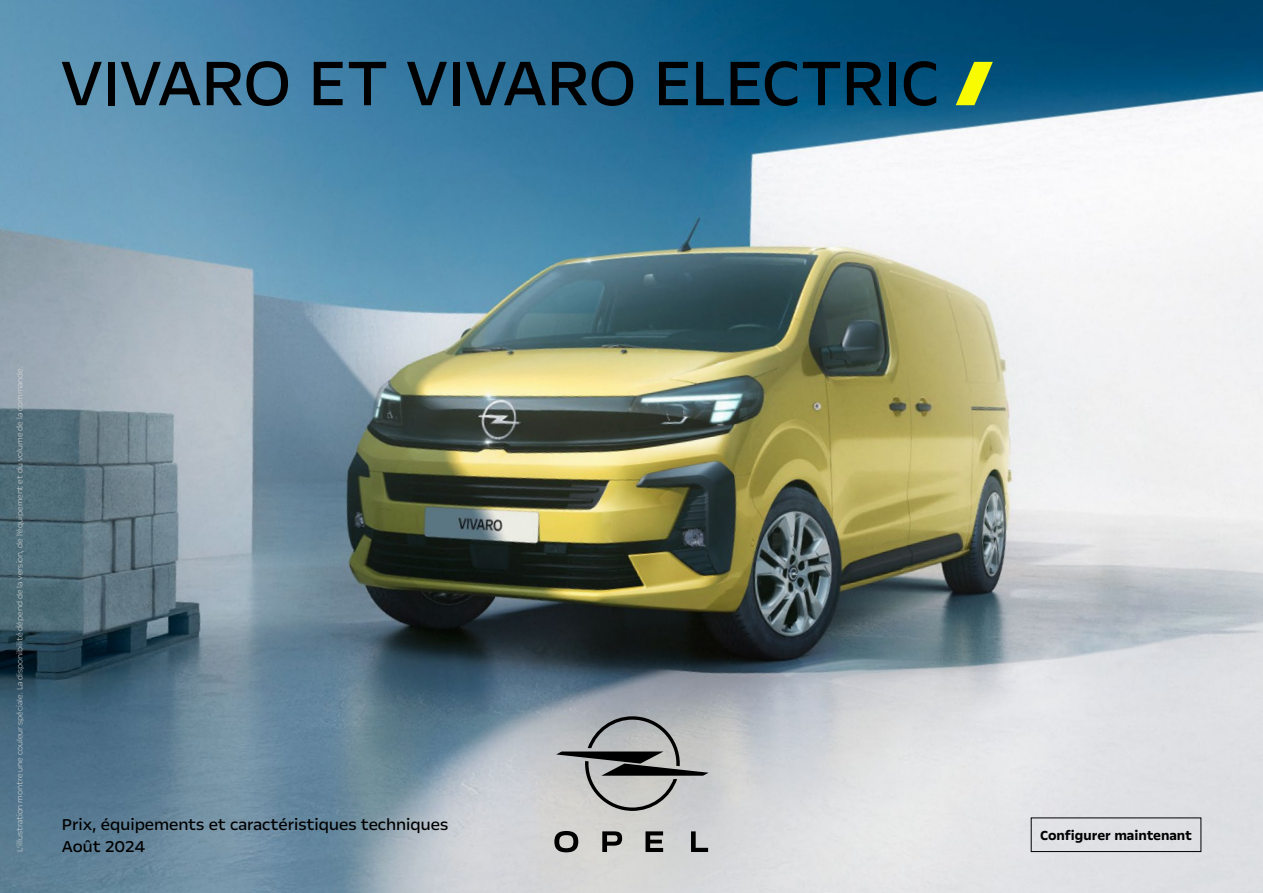
<style>
.page{position:relative;width:1263px;height:893px;background:#fff}
.page>*{position:absolute;margin:0;border:0;box-sizing:border-box;transform-origin:0 0}
.headline_carline{font:72px "Opel Next";letter-spacing:-.015em;color:#000}
.Titel_Datum_12_pt_reg{font:18px "Opel Next";color:#000}
.configure{font:700 15px "Opel Next";color:#000}
.copy_6_pt_reg_left_black{font:300 9px "Opel Next";color:#dadada}
.s1{color:#f9fb00}
</style>
<div class="page">
<img style="left:0;top:0;width:1263px;height:893px">
<div style="left:1031px;top:818px;width:170px;height:34px;border:1px solid #000"></div>
<svg style="left:645px;top:831px;width:18px;height:21px"></svg>
<svg style="left:602px;top:831px;width:20px;height:21px"></svg>
<svg style="left:554px;top:831px;width:24px;height:21px"></svg>
<svg style="left:691px;top:831px;width:17px;height:21px"></svg>
<hr style="left:601px;top:773px;width:108px;height:3px;background:#000">
<svg style="left:585px;top:716px;width:95px;height:95px;background:#959796"></svg>
<hr style="left:556px;top:751px;width:107px;height:3px;background:#000">
<p class="headline_carline" style="left:60px;top:38px;width:934px">VIVARO ET VIVARO ELECTRIC <span class="s1">{sla}</span></p>
<p class="copy_6_pt_reg_left_black" style="left:14px;top:852px;width:487px;rotate:-90deg">L‘illustration montre une couleur spéciale. La disponibilité dépend de la version, de l‘équipement et du volume de la commande.</p>
<p class="Titel_Datum_12_pt_reg" style="left:62px;top:813px;width:388px">Prix, équipements et caractéristiques techniques</p>
<p class="Titel_Datum_12_pt_reg" style="left:62px;top:835px;width:85px">Août 2024</p>
<p class="configure" style="left:1040px;top:826px;width:153px">Configurer maintenant</p>
</div>
